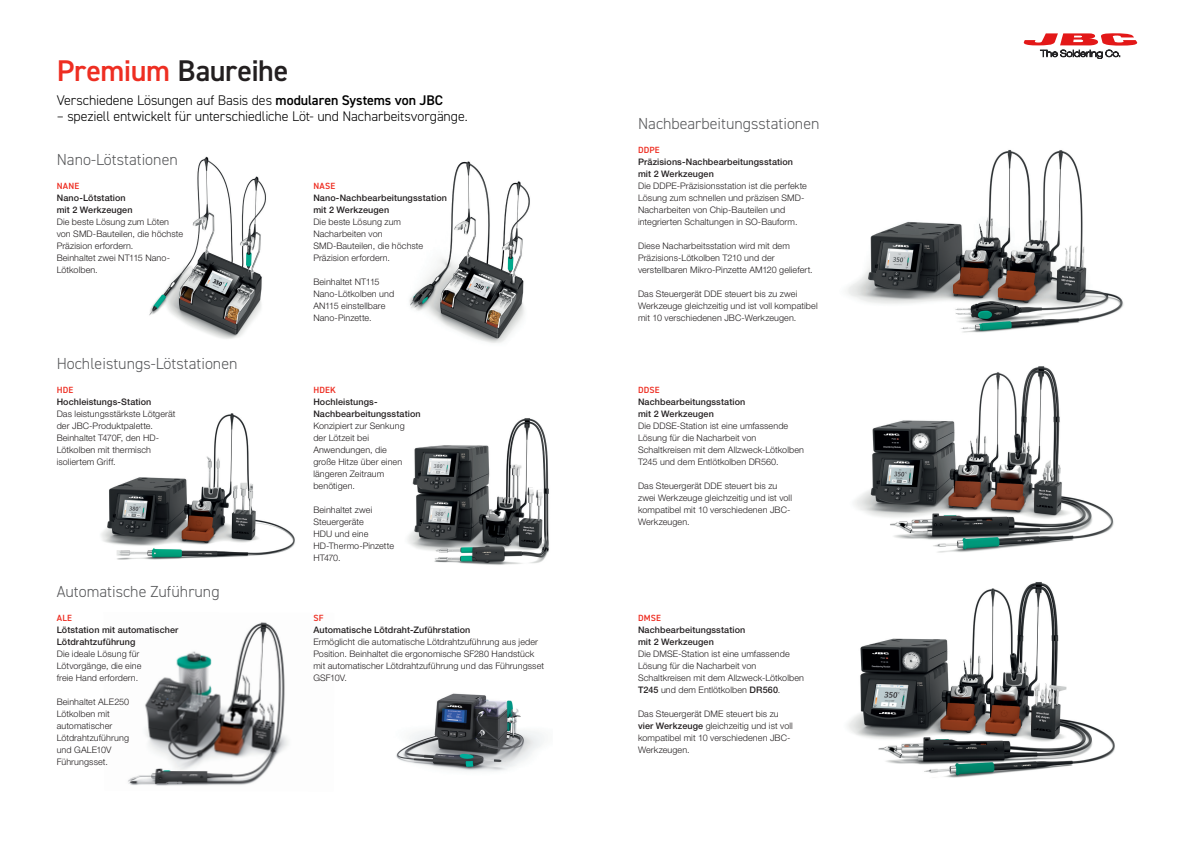
<style>
.page{position:relative;width:1191px;height:842px;background:#fff}
.page>*{position:absolute;margin:0;border:0;box-sizing:border-box;transform-origin:0 0}
.t1{font:600 30px "DIN2014";letter-spacing:-.01em;color:#231f20}
.t2{font:300 16px "DIN2014";color:#57585a}
.descripciones{font:300 14px "DIN2014";letter-spacing:-.01em;color:#000}
.t3{font:300 9px/12px "Helvetica Neue LT Std";letter-spacing:.01em;color:#231f20}
.t4{font:500 9px "Helvetica Neue LT Std";letter-spacing:.01em;color:#231f20}
.t5{font:600 9px "DIN2014";letter-spacing:.02em;color:#ee2e22}
.s1{color:#ee2e22}
.s2{font-weight:600}
.s3{font-weight:500}
</style>
<div class="page">
<img style="left:855px;top:366px;width:259px;height:187px">
<img style="left:847px;top:149px;width:277px;height:184px">
<img style="left:848px;top:582px;width:267px;height:196px">
<img style="left:409px;top:161px;width:121px;height:182px">
<img style="left:101px;top:413px;width:194px;height:147px">
<img style="left:407px;top:418px;width:142px;height:147px">
<img style="left:149px;top:156px;width:117px;height:183px">
<img style="left:128px;top:622px;width:160px;height:164px">
<img style="left:396px;top:693px;width:148px;height:78px">
<svg style="left:1023px;top:33px;width:114px;height:26px"></svg>
<p class="t1" style="left:57px;top:50px;width:233px"><span class="s1">Premium</span> Baureihe</p>
<p class="descripciones" style="left:57px;top:92px;width:388px">Verschiedene Lösungen auf Basis des <span class="s2">modularen Systems von JBC</span></p>
<p class="descripciones" style="left:57px;top:108px;width:412px">– speziell entwickelt für unterschiedliche Löt- und Nacharbeitsvorgänge.</p>
<p class="t2" style="left:57px;top:149px;width:123px">Nano-Lötstationen</p>
<p class="t5" style="left:57px;top:180px;width:24px">NANE</p>
<p class="t4" style="left:57px;top:192px;width:71px">Nano-Lötstation</p>
<p class="t4" style="left:57px;top:204px;width:77px">mit 2 Werkzeugen</p>
<p class="t3" style="left:57px;top:215px;width:128px">Die beste Lösung zum Löten von SMD-Bauteilen, die höchste<br>Präzision erfordern.</p>
<p class="t3" style="left:57px;top:251px;width:115px">Beinhaltet zwei NT115 Nano-<br>Lötkolben.</p>
<p class="t2" style="left:57px;top:353px;width:182px">Hochleistungs-Lötstationen</p>
<p class="t5" style="left:57px;top:384px;width:18px">HDE</p>
<p class="t4" style="left:57px;top:396px;width:96px">Hochleistungs-Station</p>
<p class="t3" style="left:57px;top:407px;width:120px">Das leistungsstärkste Lötgerät</p>
<p class="t3" style="left:57px;top:419px;width:98px">der JBC-Produktpalette.</p>
<p class="t3" style="left:57px;top:431px;width:104px">Beinhaltet T470F, den HD-<br>Lötkolben mit thermisch</p>
<p class="t3" style="left:57px;top:455px;width:60px">isoliertem Griff.</p>
<p class="t2" style="left:57px;top:581px;width:164px">Automatische Zuführung</p>
<p class="t5" style="left:57px;top:612px;width:17px">ALE</p>
<p class="t4" style="left:57px;top:624px;width:123px">Lötstation mit automatischer</p>
<p class="t4" style="left:57px;top:636px;width:80px">Lötdrahtzuführung</p>
<p class="t3" style="left:57px;top:647px;width:84px">Die ideale Lösung für</p>
<p class="t3" style="left:57px;top:659px;width:86px">Lötvorgänge, die eine</p>
<p class="t3" style="left:57px;top:671px;width:83px">freie Hand erfordern.</p>
<p class="t3" style="left:57px;top:695px;width:74px">Beinhaltet ALE250</p>
<p class="t3" style="left:57px;top:707px;width:55px">Lötkolben mit</p>
<p class="t3" style="left:57px;top:719px;width:57px">automatischer</p>
<p class="t3" style="left:57px;top:731px;width:74px">Lötdrahtzuführung</p>
<p class="t3" style="left:57px;top:743px;width:56px">und GALE10V</p>
<p class="t3" style="left:57px;top:755px;width:53px">Führungsset.</p>
<p class="t5" style="left:313px;top:180px;width:23px">NASE</p>
<p class="t4" style="left:313px;top:192px;width:135px">Nano-Nachbearbeitungsstation</p>
<p class="t4" style="left:313px;top:204px;width:77px">mit 2 Werkzeugen</p>
<p class="t3" style="left:313px;top:215px;width:89px">Die beste Lösung zum</p>
<p class="t3" style="left:313px;top:227px;width:71px">Nacharbeiten von</p>
<p class="t3" style="left:313px;top:239px;width:111px">SMD-Bauteilen, die höchste</p>
<p class="t3" style="left:313px;top:251px;width:78px">Präzision erfordern.</p>
<p class="t3" style="left:313px;top:275px;width:68px">Beinhaltet NT115</p>
<p class="t3" style="left:313px;top:287px;width:82px">Nano-Lötkolben und</p>
<p class="t3" style="left:313px;top:299px;width:74px">AN115 einstellbare</p>
<p class="t3" style="left:313px;top:311px;width:60px">Nano-Pinzette.</p>
<p class="t5" style="left:313px;top:384px;width:24px">HDEK</p>
<p class="t4" style="left:313px;top:396px;width:66px">Hochleistungs-</p>
<p class="t4" style="left:313px;top:408px;width:109px">Nachbearbeitungsstation</p>
<p class="t3" style="left:313px;top:419px;width:93px">Konzipiert zur Senkung der Lötzeit bei<br>Anwendungen, die große Hitze über einen längeren Zeitraum benötigen.</p>
<p class="t3" style="left:313px;top:503px;width:60px">Beinhaltet zwei<br>Steuergeräte</p>
<p class="t3" style="left:313px;top:527px;width:57px">HDU und eine</p>
<p class="t3" style="left:313px;top:539px;width:82px">HD-Thermo-Pinzette</p>
<p class="t3" style="left:313px;top:551px;width:29px">HT470.</p>
<p class="t5" style="left:313px;top:612px;width:11px">SF</p>
<p class="t4" style="left:313px;top:624px;width:159px">Automatische Lötdraht-Zuführstation</p>
<p class="t3" style="left:313px;top:635px;width:232px">Ermöglicht die automatische Lötdrahtzuführung aus jeder Position. Beinhaltet die ergonomische SF280 Handstück mit automatischer Lötdrahtzuführung und das Führungsset GSF10V.</p>
<p class="t2" style="left:638px;top:113px;width:183px">Nachbearbeitungsstationen</p>
<p class="t5" style="left:638px;top:144px;width:23px">DDPE</p>
<p class="t4" style="left:638px;top:156px;width:157px">Präzisions-Nachbearbeitungsstation</p>
<p class="t4" style="left:638px;top:168px;width:77px">mit 2 Werkzeugen</p>
<p class="t3" style="left:638px;top:179px;width:170px">Die DDPE-Präzisionsstation ist die perfekte Lösung zum schnellen und präzisen SMD-Nacharbeiten von Chip-Bauteilen und integrierten Schaltungen in SO-Bauform.</p>
<p class="t3" style="left:638px;top:239px;width:176px">Diese Nacharbeitsstation wird mit dem<br>Präzisions-Lötkolben T210 und der verstellbaren Mikro-Pinzette AM120 geliefert.</p>
<p class="t3" style="left:638px;top:287px;width:181px">Das Steuergerät DDE steuert bis zu zwei<br>Werkzeuge gleichzeitig und ist voll kompatibel mit 10 verschiedenen JBC-Werkzeugen.</p>
<p class="t5" style="left:638px;top:384px;width:23px">DDSE</p>
<p class="t4" style="left:638px;top:396px;width:109px">Nachbearbeitungsstation</p>
<p class="t4" style="left:638px;top:408px;width:77px">mit 2 Werkzeugen</p>
<p class="t3" style="left:638px;top:419px;width:167px">Die DDSE-Station ist eine umfassende Lösung für die Nacharbeit von Schaltkreisen mit dem Allzweck-Lötkolben T245 und dem Entlötkolben DR560.</p>
<p class="t3" style="left:638px;top:479px;width:155px">Das Steuergerät DDE steuert bis zu zwei Werkzeuge gleichzeitig und ist voll kompatibel mit 10 verschiedenen JBC-<br>Werkzeugen.</p>
<p class="t5" style="left:638px;top:612px;width:24px">DMSE</p>
<p class="t4" style="left:638px;top:624px;width:109px">Nachbearbeitungsstation</p>
<p class="t4" style="left:638px;top:636px;width:77px">mit 2 Werkzeugen</p>
<p class="t3" style="left:638px;top:647px;width:167px">Die DMSE-Station ist eine umfassende Lösung für die Nacharbeit von Schaltkreisen mit dem Allzweck-Lötkolben <span class="s3">T245</span> und dem Entlötkolben <span class="s3">DR560</span>.</p>
<p class="t3" style="left:638px;top:707px;width:156px">Das Steuergerät DME steuert bis zu <span class="s3">vier Werkzeuge</span> gleichzeitig und ist voll kompatibel mit 10 verschiedenen JBC-<br>Werkzeugen.</p>
</div>
